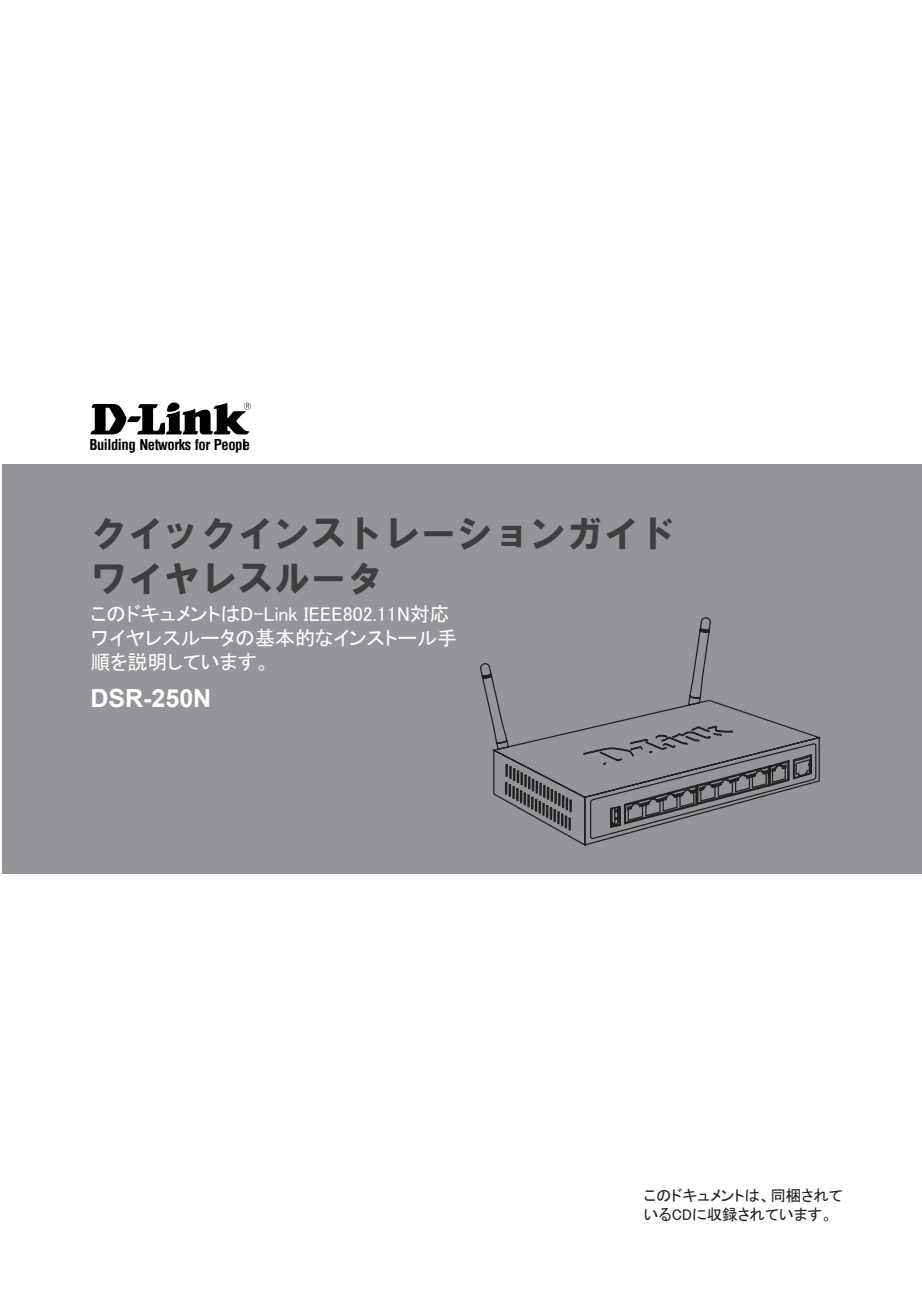
<style>
.page{position:relative;width:922px;height:1297px;background:#fff}
.page>*{position:absolute;margin:0;border:0;box-sizing:border-box;transform-origin:0 0}
.t1{font:37.5px/45px "HGS Soei Kakugothic UB";letter-spacing:-.025em;color:#3e3e3f}
.t2{font:700 25px "Arial";color:#fff}
.t3{font:20px/24px "MS P Gothic";color:#fff}
.t4{font:15.5px/18.5px "MS P Gothic";color:#231f20}
.t5{font:700 condensed 14.75px "Helvetica";letter-spacing:-.035em;color:#000}
</style>
<div class="page">
<div style="left:2px;top:464px;width:919px;height:410px;background:#939598"></div>
<svg style="left:90px;top:402px;width:161px;height:33px"></svg>
<svg style="left:480px;top:617px;width:340px;height:229px"></svg>
<svg style="left:504px;top:763px;width:68px;height:68px"></svg>
<svg style="left:609px;top:753px;width:203px;height:76px"></svg>
<p class="t5" style="left:89px;top:435px;width:162px">Building Networks for People</p>
<h1 class="t1" style="left:90px;top:511px;width:587px">クイックインストレーションガイドワイヤレスルータ</h1>
<p class="t3" style="left:90px;top:602px;width:368px">このドキュメントはD-Link IEEE802.11N対応ワイヤレスルータの基本的なインストール手順を説明しています。</p>
<p class="t2" style="left:90px;top:681px;width:122px">DSR-250N</p>
<p class="t4" style="left:643px;top:1186px;width:201px">このドキュメントは、同梱されているCDに収録されています。</p>
</div>
